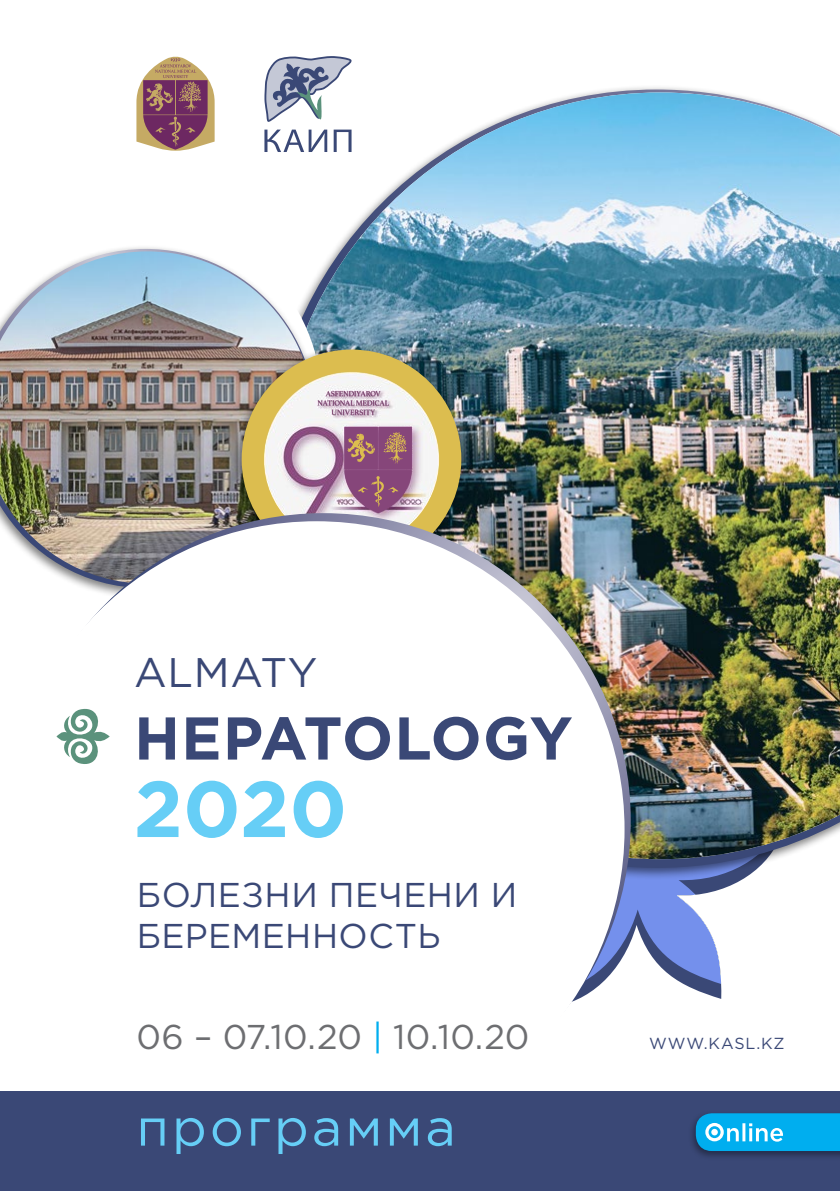
<style>
.page{position:relative;width:840px;height:1191px;background:#fff}
.page>*{position:absolute;margin:0;border:0;box-sizing:border-box;transform-origin:0 0}
.t1{font:700 79.2px "Gotham Kaz";color:#66cef6}
.t2{font:700 60.2px "Gotham Kaz";letter-spacing:-.01em;color:#3a4876}
.t3{font:52.4px "Gotham Kaz";letter-spacing:.055em;color:#66cef6}
.t4{font:41.2px "Gotham Kaz";letter-spacing:.02em;color:#3a4876}
.t5{font:34.4px/41.2px "Gotham Kaz";letter-spacing:.015em;color:#3a4876}
.t6{font:34.4px "Gotham Kaz";letter-spacing:.01em;color:#6d6e71}
.t7{font:16px "Gotham Kaz";letter-spacing:.06em;color:#3a4876}
.s1{color:#00aeef}
</style>
<div class="page">
<svg style="left:570px;top:880px;width:171px;height:124px"></svg>
<img style="left:277px;top:92px;width:562px;height:767px">
<svg style="left:277px;top:209px;width:45px;height:35px"></svg>
<div style="left:0;top:244px;width:322px;height:356px;background:#000;opacity:.5"></div>
<img style="left:0;top:344px;width:314px;height:239px">
<svg style="left:0;top:251px;width:314px;height:93px"></svg>
<div style="left:231px;top:345px;width:236px;height:236px;background:#000;opacity:.5"></div>
<img style="left:241px;top:349px;width:220px;height:197px">
<img style="left:264px;top:372px;width:175px;height:175px;border-radius:88px">
<svg style="left:344px;top:427px;width:67px;height:86px;background:#99627f"></svg>
<svg style="left:317px;top:391px;width:71px;height:24px"></svg>
<div style="left:8px;top:521px;width:616px;height:616px;background:#fff;border-radius:50%"></div>
<svg style="left:56px;top:708px;width:54px;height:56px"></svg>
<svg style="left:264px;top:130px;width:87px;height:22px"></svg>
<svg style="left:264px;top:56px;width:88px;height:66px"></svg>
<svg style="left:136px;top:56px;width:78px;height:95px"></svg>
<div style="left:0;top:1091px;width:839px;height:100px;background:#3a4876"></div>
<div style="left:687px;top:1109px;width:152px;height:51px;background:#000;opacity:.4"></div>
<svg style="left:695px;top:1113px;width:144px;height:38px;background:#1bb2ec"></svg>
<p class="t4" style="left:134px;top:650px;width:185px">ALMATY</p>
<h2 class="t2" style="left:134px;top:703px;width:440px">HEPATOLOGY</h2>
<h1 class="t1" style="left:133px;top:763px;width:215px">2020</h1>
<p class="t5" style="left:137px;top:873px;width:382px">БОЛЕЗНИ ПЕЧЕНИ И<br>БЕРЕМЕННОСТЬ</p>
<p class="t6" style="left:136px;top:1018px;width:394px">06 – 07.10.20 <span class="s1">|</span> 10.10.20</p>
<h3 class="t3" style="left:136px;top:1098px;width:320px">программа</h3>
<p class="t7" style="left:648px;top:1035px;width:137px">WWW.KASL.KZ</p>
</div>
